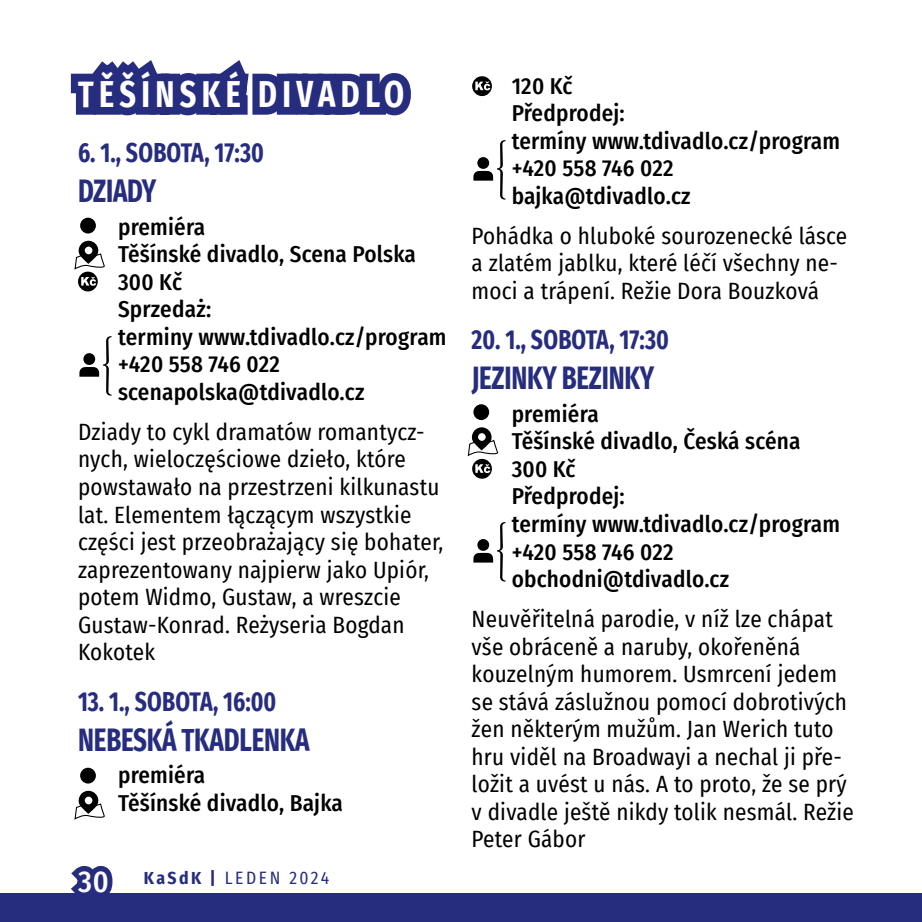
<style>
.page{position:relative;width:922px;height:922px;background:#fff}
.page>*{position:absolute;margin:0;border:0;box-sizing:border-box;transform-origin:0 0}
.t1{font:700 37.5px "Fira Sans Condensed";letter-spacing:.17em;color:#fff;scale:.85 1}
.t2{font:700 32.5px "Fira Sans Condensed";letter-spacing:-.01em;color:#272d7e;scale:.82 1}
.t3{font:700 27.5px "Fira Sans Condensed";color:#272d7e;scale:.85 1}
.t4{font:23px/27.5px "Fira Sans Condensed";letter-spacing:.01em;color:#000}
.t5{font:500 23px/27.5px "Fira Sans Condensed";letter-spacing:.01em;color:#000}
.t6{font:17.5px "Fira Sans Condensed";letter-spacing:.15em;color:#272d7e}
.s1{font-weight:500;font-size:30px;color:#fff}
.s2{font-weight:700}
</style>
<div class="page">
<svg style="left:71px;top:866px;width:42px;height:27px"></svg>
<div style="left:0;top:893px;width:921px;height:28px;background:#272d7e"></div>
<svg style="left:74px;top:790px;width:31px;height:30px"></svg>
<svg style="left:473px;top:140px;width:32px;height:59px"></svg>
<svg style="left:473px;top:522px;width:32px;height:59px"></svg>
<div style="left:473px;top:404px;width:16px;height:16px;background:#000;border-radius:50%"></div>
<div style="left:80px;top:767px;width:16px;height:16px;background:#000;border-radius:50%"></div>
<svg style="left:472px;top:76px;width:20px;height:20px"></svg>
<svg style="left:475px;top:81px;width:15px;height:9px"></svg>
<svg style="left:70px;top:60px;width:341px;height:335px"></svg>
<div style="left:472px;top:458px;width:20px;height:21px;background:#000;border-radius:50%"></div>
<svg style="left:467px;top:427px;width:31px;height:46px"></svg>
<h1 class="t1" style="left:78px;top:63px;width:385px">TĚŠÍN SKÉ DI VADLO</h1>
<p class="t3" style="left:78px;top:130px;width:73px">6. 1., SOBOTA</p>
<p class="t3" style="left:204px;top:130px;width:72px">, 17:30</p>
<h2 class="t2" style="left:78px;top:164px;width:97px">DZIADY</h2>
<p class="t5" style="left:118px;top:212px;width:89px">premiéra</p>
<p class="t5" style="left:78px;top:239px;width:339px">Těšínské divadlo, Scena Polska</p>
<p class="t5" style="left:118px;top:267px;width:65px">300 Kč</p>
<p class="t5" style="left:78px;top:294px;width:135px">Sprzedaż:</p>
<p class="t5" style="left:118px;top:322px;width:330px">terminy www.tdivadlo.cz/program</p>
<p class="t5" style="left:118px;top:349px;width:163px">+420 558 746 022</p>
<p class="t5" style="left:118px;top:377px;width:248px">scenapolska@tdivadlo.cz</p>
<p class="t4" style="left:78px;top:417px;width:366px">Dziady to cykl dramatów romantycz&shy;nych, wieloczęściowe dzieło, które powstawało na przestrzeni kilkunastu lat. Elementem łączącym wszystkie części jest przeobrażający się bohater, zaprezentowany najpierw jako Upiór, potem Widmo, Gustaw, a wreszcie Gustaw-Konrad. Reżyseria Bogdan Kokotek</p>
<p class="t3" style="left:78px;top:678px;width:83px">13. 1., SOBOTA</p>
<p class="t3" style="left:213px;top:678px;width:76px">, 16:00</p>
<h2 class="t2" style="left:78px;top:712px;width:284px">NEBESKÁ TKADLENKA</h2>
<p class="t5" style="left:78px;top:760px;width:266px;text-indent:40px">premiéra<br>Těšínské divadlo, Bajka</p>
<p class="t6" style="left:78px;top:864px;width:253px"><span class="s1">30</span> <span class="s2">KASDK |</span> leden 2024</p>
<p class="t5" style="left:511px;top:71px;width:330px">120 Kč<br>Předprodej:<br>termíny www.tdivadlo.cz/program +420 558 746 022 bajka@tdivadlo.cz</p>
<p class="t4" style="left:471px;top:221px;width:377px">Pohádka o hluboké sourozenecké lásce a zlatém jablku, které léčí všechny ne&shy;moci a trápení. Režie Dora Bouzková</p>
<p class="t3" style="left:471px;top:316px;width:87px">20. 1., SOBOTA</p>
<p class="t3" style="left:609px;top:316px;width:72px">, 17:30</p>
<h2 class="t2" style="left:471px;top:351px;width:224px">JEZINKY BEZINKY</h2>
<p class="t5" style="left:511px;top:399px;width:89px">premiéra</p>
<p class="t5" style="left:471px;top:426px;width:330px">Těšínské divadlo, Česká scéna</p>
<p class="t5" style="left:511px;top:454px;width:65px">300 Kč</p>
<p class="t5" style="left:511px;top:481px;width:115px">Předprodej:</p>
<p class="t5" style="left:511px;top:509px;width:330px">termíny www.tdivadlo.cz/program</p>
<p class="t5" style="left:511px;top:536px;width:163px">+420 558 746 022</p>
<p class="t5" style="left:511px;top:564px;width:219px">obchodni@tdivadlo.cz</p>
<p class="t4" style="left:471px;top:604px;width:383px">N euvěřitelná parodie, v níž lze chápat vše obráceně a naruby, okořeněná kouzelným humorem. Usmrcení jedem se stává záslužnou pomocí dobrotivých žen některým mužům. Jan Werich tuto hru viděl na Broadwayi a nechal ji pře&shy;ložit a uvést u nás. A to proto, že se prý v divadle ještě nikdy tolik nesmál. Režie Peter Gábor</p>
</div>
